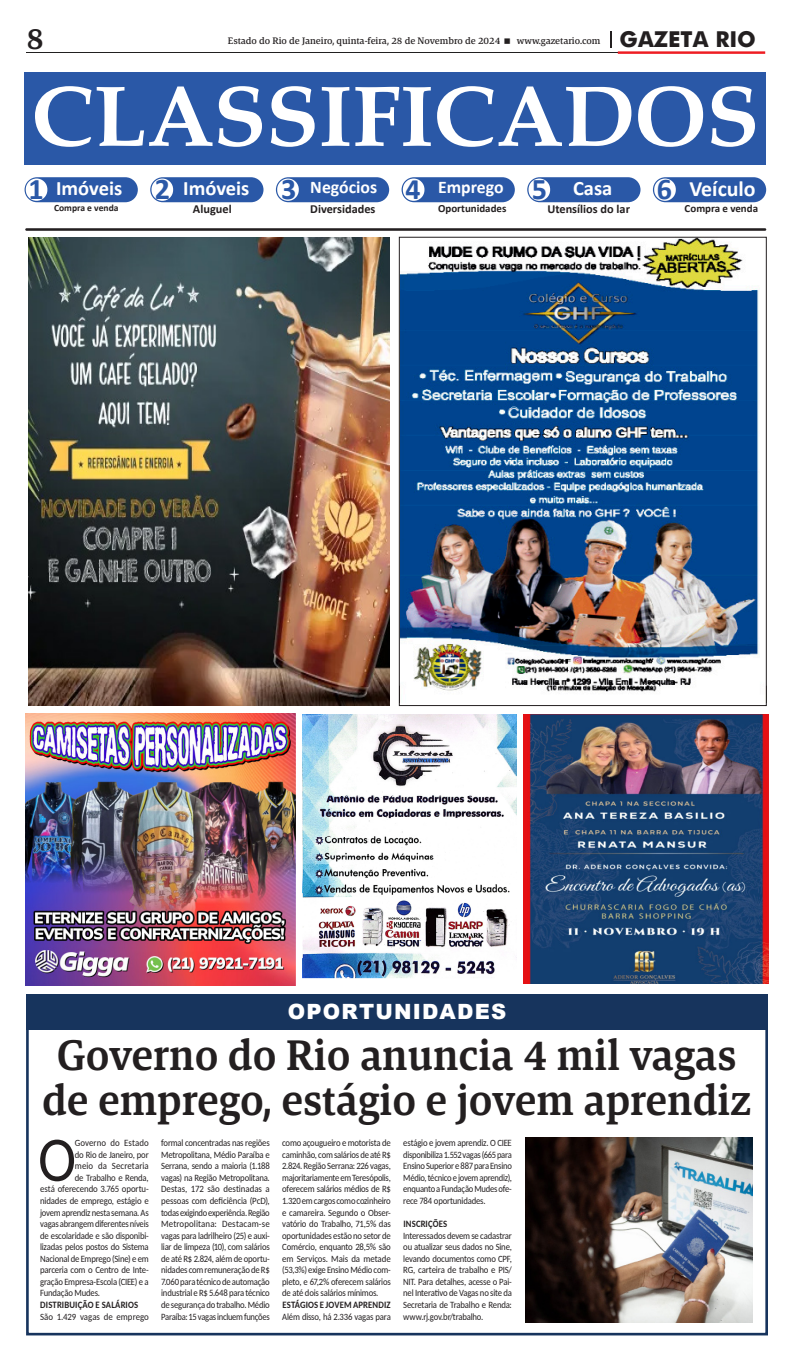
<style>
.page{position:relative;width:794px;height:1365px;background:#fff}
.page>*{position:absolute;margin:0;border:0;box-sizing:border-box;transform-origin:0 0}
.t1{font:700 86.1px "Book Antiqua";color:#fff}
.TEXTO_NORMAL_-_X{font:63.61px "Carlito";color:#231f20;scale:.9 1}
.Tit_-_5_col_-_1_linha{font:600 43.75px/45.5px "Askan";color:#231f20;text-align:center;scale:.95 1}
.t2{font:600 30.54px "Askan";color:#231f20}
.t3{font:700 30.1px "Calibri";color:#2a58a7}
.t4{font:700 29.75px "Calibri";color:#2a58a7}
.t5{font:700 21.88px "Futura";color:#231f20}
.t6{font:700 21.88px "Calibri";color:#fff}
.t7{font:900 21px "Arial";letter-spacing:.06em;color:#fff}
.t8{font:700 20.47px "Calibri";color:#fff}
.t9{font:700 17.76px "Calibri";color:#fff}
.t10{font:700 12.34px "Calibri";color:#231f20}
.t11{font:700 10.94px "Calibri";color:#231f20}
.TEXTO_NORMAL_-_X-2{font:9.62px/11.5px "Carlito";letter-spacing:-.02em;color:#231f20;text-align:justify;scale:.9 1}
.TEXTO_NORMAL_-_X-3{font:9.62px "Carlito";letter-spacing:-.02em;color:#231f20;scale:.91 1}
.t12{font:500 9.62px "Askan";color:#231f20}
.TEXTO_NORMAL_-_X-4{font:700 9.62px "Carlito";letter-spacing:.015em;color:#231f20;scale:.9 1}
.TEXTO_NORMAL_-_X-5{font:9.62px "Carlito";letter-spacing:-.02em;color:#231f20;scale:.89 1}
.TEXTO_NORMAL_-_X-6{font:9.62px "Carlito";letter-spacing:-.02em;color:#231f20;scale:.92 1}
.TEXTO_NORMAL_-_X-7{font:9.62px "Carlito";letter-spacing:.01em;color:#231f20;scale:.92 1}
.TEXTO_NORMAL_-_X-8{font:9.62px "Carlito";letter-spacing:.005em;color:#231f20;scale:.92 1}
.t13{font:700 9.54px "Calibri";color:#231f20}
</style>
<div class="page">
<hr style="left:26px;top:53px;width:735px;height:1px;background:#212020">
<hr style="left:618px;top:51px;width:147px;height:3px;background:#ee1d23">
<svg style="left:610px;top:31px;width:1px;height:16px"></svg>
<img style="left:26px;top:713px;width:269px;height:272px">
<hr style="left:25px;top:228px;width:741px;height:3px;background:#231f20">
<div style="left:25px;top:72px;width:740px;height:92px;background:#2a58a7"></div>
<div style="left:25px;top:177px;width:113px;height:25px;background:#2a58a7;border-radius:13px"></div>
<div style="left:150px;top:177px;width:113px;height:25px;background:#2a58a7;border-radius:13px"></div>
<div style="left:276px;top:177px;width:113px;height:25px;background:#2a58a7;border-radius:13px"></div>
<div style="left:401px;top:177px;width:114px;height:25px;background:#2a58a7;border-radius:13px"></div>
<div style="left:527px;top:177px;width:113px;height:25px;background:#2a58a7;border-radius:13px"></div>
<div style="left:653px;top:177px;width:113px;height:25px;background:#2a58a7;border-radius:13px"></div>
<div style="left:26px;top:178px;width:21px;height:23px;background:#fff;border-radius:11px"></div>
<div style="left:151px;top:178px;width:22px;height:23px;background:#fff;border-radius:11px"></div>
<div style="left:277px;top:178px;width:22px;height:23px;background:#fff;border-radius:11px"></div>
<div style="left:403px;top:178px;width:21px;height:23px;background:#fff;border-radius:11px"></div>
<div style="left:528px;top:178px;width:22px;height:23px;background:#fff;border-radius:11px"></div>
<div style="left:654px;top:178px;width:22px;height:23px;background:#fff;border-radius:11px"></div>
<img style="left:401px;top:239px;width:359px;height:453px">
<img style="left:28px;top:237px;width:362px;height:469px">
<img style="left:523px;top:714px;width:245px;height:269px">
<img style="left:302px;top:714px;width:214px;height:265px">
<div style="left:26px;top:994px;width:742px;height:341px;border:3px solid #17345d"></div>
<div style="left:26px;top:994px;width:742px;height:36px;background:#17345d"></div>
<img style="left:525px;top:1137px;width:227px;height:185px">
<h3 class="t2" style="left:26px;top:20px;width:20px">8</h3>
<p class="t12" style="left:228px;top:34px;width:274px">Estado do Rio de Janeiro, quinta-feira, 28 de Novembro de 2024</p>
<p class="t12" style="left:517px;top:34px;width:85px">www.gazetario.com</p>
<h3 class="t5" style="left:619px;top:23px;width:138px">GAZETA RIO</h3>
<p class="t1" style="left:32px;top:58px;width:729px">CLASSIFICADOS</p>
<p class="t3" style="left:28px;top:168px;width:17px">1</p>
<p class="t8" style="left:56px;top:174px;width:68px">Imóveis</p>
<p class="t3" style="left:155px;top:168px;width:17px">2</p>
<p class="t8" style="left:183px;top:174px;width:68px">Imóveis</p>
<p class="t3" style="left:281px;top:168px;width:17px">3</p>
<p class="t9" style="left:310px;top:174px;width:68px">Negócios</p>
<p class="t4" style="left:405px;top:168px;width:17px">4</p>
<p class="t9" style="left:438px;top:174px;width:67px">Emprego</p>
<p class="t3" style="left:532px;top:168px;width:17px">5</p>
<p class="t8" style="left:573px;top:174px;width:41px">Casa</p>
<p class="t3" style="left:657px;top:168px;width:17px">6</p>
<p class="t6" style="left:689px;top:173px;width:68px">Veículo</p>
<p class="t13" style="left:54px;top:201px;width:66px">Compra e venda</p>
<p class="t10" style="left:193px;top:200px;width:40px">Aluguel</p>
<p class="t10" style="left:310px;top:200px;width:67px">Diversidades</p>
<p class="t11" style="left:438px;top:201px;width:70px">Oportunidades</p>
<p class="t10" style="left:547px;top:200px;width:84px">Utensílios do lar</p>
<p class="t11" style="left:684px;top:201px;width:75px">Compra e venda</p>
<p class="t7" style="left:288px;top:995px;width:220px">OPORTUNIDADES</p>
<p class="Tit_-_5_col_-_1_linha" style="left:42px;top:1031px;width:748px">Governo do Rio anuncia 4 mil vagas de emprego, estágio e jovem aprendiz</p>
<p class="TEXTO_NORMAL_-_X" style="left:38px;top:1116px;width:44px">O</p>
<p class="TEXTO_NORMAL_-_X-8" style="left:75px;top:1136px;width:82px">Governo do Estado</p>
<p class="TEXTO_NORMAL_-_X-2" style="left:75px;top:1148px;width:84px">do Rio de Janeiro, por</p>
<p class="TEXTO_NORMAL_-_X-7" style="left:75px;top:1159px;width:82px">meio da Secretaria</p>
<p class="TEXTO_NORMAL_-_X-2" style="left:75px;top:1171px;width:84px">de Trabalho e Renda,</p>
<p class="TEXTO_NORMAL_-_X-3" style="left:40px;top:1182px;width:121px">está oferecendo 3.765 oportu-</p>
<p class="TEXTO_NORMAL_-_X-3" style="left:40px;top:1194px;width:121px">nidades de emprego, estágio e</p>
<p class="TEXTO_NORMAL_-_X-5" style="left:40px;top:1205px;width:124px">jovem aprendiz nesta semana. As</p>
<p class="TEXTO_NORMAL_-_X-2" style="left:40px;top:1217px;width:122px">vagas abrangem diferentes níveis</p>
<p class="TEXTO_NORMAL_-_X-2" style="left:40px;top:1229px;width:122px">de escolaridade e são disponibi-</p>
<p class="TEXTO_NORMAL_-_X-2" style="left:40px;top:1240px;width:122px">lizadas pelos postos do Sistema</p>
<p class="TEXTO_NORMAL_-_X-2" style="left:40px;top:1252px;width:122px">Nacional de Emprego (Sine) e em</p>
<p class="TEXTO_NORMAL_-_X-3" style="left:40px;top:1263px;width:121px">parceria com o Centro de Inte-</p>
<p class="TEXTO_NORMAL_-_X-2" style="left:40px;top:1275px;width:122px">gração Empresa-Escola (CIEE) e a</p>
<p class="TEXTO_NORMAL_-_X-2" style="left:40px;top:1286px;width:68px">Fundação Mudes.</p>
<p class="TEXTO_NORMAL_-_X-4" style="left:40px;top:1297px;width:110px">DISTRIBUIÇÃO E SALÁRIOS</p>
<p class="TEXTO_NORMAL_-_X-6" style="left:40px;top:1309px;width:120px">São 1.429 vagas de emprego</p>
<p class="TEXTO_NORMAL_-_X-2" style="left:161px;top:1136px;width:122px">formal concentradas nas regiões Metropolitana, Médio Paraíba e Serrana, sendo a maioria (1.188 vagas) na Região Metropolitana.<br>Destas, 172 são destinadas a pessoas com deficiência (PcD), todas exigindo experiência. Região Metropolitana: Destacam-se vagas para ladrilheiro (25) e auxi&shy;liar de limpeza (10), com salários de até R$ 2.824, além de oportu&shy;nidades com remuneração de R$ 7.060 para técnico de automação industrial e R$ 5.648 para técnico de segurança do trabalho. Médio Paraíba: 15 vagas incluem funções</p>
<p class="TEXTO_NORMAL_-_X-2" style="left:282px;top:1136px;width:122px">como açougueiro e motorista de caminhão, com salários de até R$ 2.824. Região Serrana: 226 vagas, majoritariamente em Teresópolis, oferecem salários médios de R$ 1.320 em cargos como cozinheiro e camareira. Segundo o Obser&shy;vatório do Trabalho, 71,5% das oportunidades estão no setor de Comércio, enquanto 28,5% são em Serviços. Mais da metade (53,3%) exige Ensino Médio com&shy;pleto, e 67,2% oferecem salários de até dois salários mínimos.</p>
<p class="TEXTO_NORMAL_-_X-4" style="left:282px;top:1297px;width:122px">ESTÁGIOS E JOVEM APRENDIZ</p>
<p class="TEXTO_NORMAL_-_X-2" style="left:282px;top:1309px;width:122px">Além disso, há 2.336 vagas para</p>
<p class="TEXTO_NORMAL_-_X-2" style="left:403px;top:1136px;width:122px">estágio e jovem aprendiz. O CIEE disponibiliza 1.552 vagas (665 para Ensino Superior e 887 para Ensino Médio, técnico e jovem aprendiz), enquanto a Fundação Mudes ofe&shy;rece 784 oportunidades.</p>
<p class="TEXTO_NORMAL_-_X-4" style="left:403px;top:1217px;width:50px">INSCRIÇÕES</p>
<p class="TEXTO_NORMAL_-_X-2" style="left:403px;top:1229px;width:122px">Interessados devem se cadastrar ou atualizar seus dados no Sine, levando documentos como CPF, RG, carteira de trabalho e PIS/ NIT. Para detalhes, acesse o Pai&shy;nel Interativo de Vagas no site da Secretaria de Trabalho e Renda: www.rj.gov.br/trabalho.</p>
</div>
